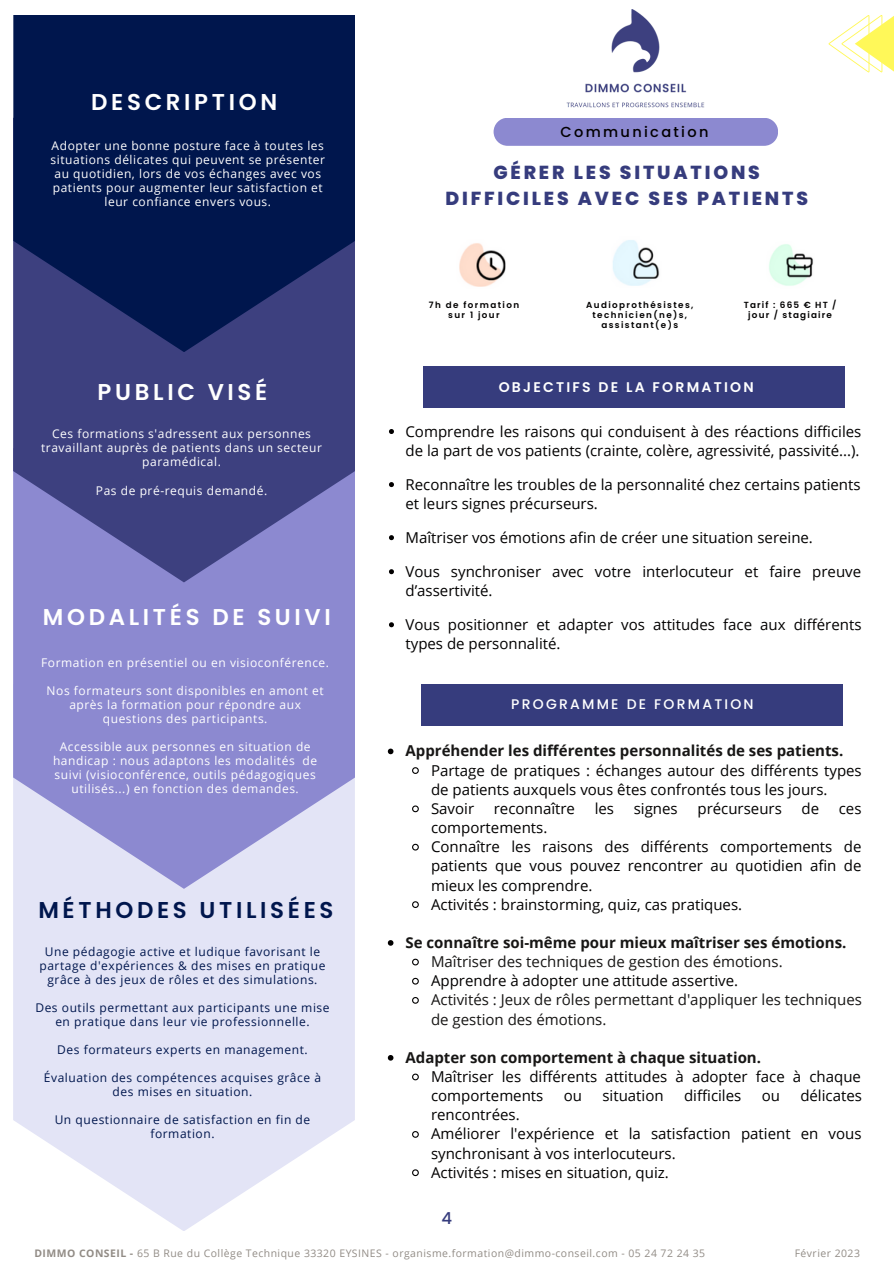
<style>
.page{position:relative;width:894px;height:1264px;background:#fff}
.page>*{position:absolute;margin:0;border:0;box-sizing:border-box;transform-origin:0 0}
.t1{font:600 22.8px "Poppins";letter-spacing:.16em;color:#fff}
.t2{font:600 22.8px "Poppins";letter-spacing:.16em;color:#00164d}
.t3{font:800 18.75px/25.8px "Poppins";letter-spacing:.15em;color:#363c7d;text-align:center}
.t4{font:500 16.5px "Poppins";color:#363c7d}
.t5{font:15px/19.2px "Open Sans";color:#020000}
.t6{font:700 15px "Open Sans";color:#171615}
.t7{font:15px/19.2px "Open Sans";color:#171615}
.t8{font:500 14.55px "Poppins";letter-spacing:.16em;color:#020000}
.t9{font:600 13.95px "Poppins";letter-spacing:.16em;color:#fff}
.t10{font:500 13.95px "Poppins";letter-spacing:.16em;color:#fff}
.t11{font:12px/14px "Open Sans";letter-spacing:.045em;color:#fff;text-align:center}
.t12{font:12px/14px "Open Sans";letter-spacing:.045em;color:#00164d;text-align:center}
.t13{font:10.5px "Open Sans";letter-spacing:.045em;color:#928c86}
.t14{font:600 8.85px/9.9px "Poppins";letter-spacing:.135em;color:#020000;text-align:center}
.t15{font:600 8.7px/10.2px "Poppins";letter-spacing:.16em;color:#020000;text-align:center}
.s1{font-weight:700}
</style>
<div class="page">
<div style="left:493px;top:118px;width:284px;height:28px;background:#8c89d0;border-radius:14px"></div>
<svg style="left:13px;top:888px;width:341px;height:342px;fill:#e3e4f6"></svg>
<svg style="left:13px;top:582px;width:341px;height:306px;background:#9b99d6"></svg>
<svg style="left:13px;top:351px;width:341px;height:231px;background:#4f5192"></svg>
<svg style="left:13px;top:15px;width:341px;height:336px;background:#091c55"></svg>
<div style="left:423px;top:366px;width:421px;height:41px;background:#363c7d"></div>
<div style="left:421px;top:684px;width:421px;height:41px;background:#363c7d"></div>
<svg style="left:389px;top:429px;width:5px;height:5px"></svg>
<svg style="left:389px;top:482px;width:5px;height:5px"></svg>
<svg style="left:389px;top:535px;width:5px;height:5px"></svg>
<svg style="left:389px;top:569px;width:5px;height:5px"></svg>
<svg style="left:389px;top:622px;width:5px;height:5px"></svg>
<svg style="left:388px;top:748px;width:5px;height:6px"></svg>
<svg style="left:412px;top:767px;width:7px;height:7px"></svg>
<svg style="left:412px;top:805px;width:7px;height:8px"></svg>
<svg style="left:412px;top:843px;width:7px;height:8px"></svg>
<svg style="left:412px;top:901px;width:7px;height:7px"></svg>
<svg style="left:388px;top:940px;width:5px;height:5px"></svg>
<svg style="left:412px;top:958px;width:7px;height:8px"></svg>
<svg style="left:412px;top:977px;width:7px;height:8px"></svg>
<svg style="left:412px;top:997px;width:7px;height:7px"></svg>
<svg style="left:388px;top:1055px;width:5px;height:5px"></svg>
<svg style="left:412px;top:1073px;width:7px;height:8px"></svg>
<svg style="left:412px;top:1131px;width:7px;height:7px"></svg>
<svg style="left:412px;top:1169px;width:7px;height:7px"></svg>
<svg style="left:828px;top:15px;width:65px;height:57px"></svg>
<img style="left:459px;top:243px;width:46px;height:44px">
<img style="left:769px;top:244px;width:44px;height:42px">
<img style="left:613px;top:240px;width:47px;height:46px">
<img style="left:566px;top:9px;width:138px;height:99px">
<h1 class="t1" style="left:91px;top:86px;width:187px">DESCRIPTION</h1>
<p class="t11" style="left:51px;top:139px;width:276px">Adopter une bonne posture face à toutes les situations délicates qui peuvent se présenter au quotidien, lors de vos échanges avec vos patients pour augmenter leur satisfaction et leur confiance envers vous.</p>
<h1 class="t1" style="left:98px;top:376px;width:171px">PUBLIC VISÉ</h1>
<p class="t11" style="left:41px;top:427px;width:282px">Ces formations s'adressent aux personnes travaillant auprès de patients dans un secteur paramédical.</p>
<p class="t11" style="left:96px;top:483px;width:173px">Pas de pré-requis demandé.</p>
<h1 class="t1" style="left:43px;top:601px;width:289px">MODALITÉS DE SUIVI</h1>
<p class="t11" style="left:41px;top:655px;width:289px">Formation en présentiel ou en visioconférence.</p>
<p class="t11" style="left:47px;top:683px;width:278px">Nos formateurs sont disponibles en amont et après la formation pour répondre aux questions des participants.</p>
<p class="t11" style="left:53px;top:739px;width:266px">Accessible aux personnes en situation de handicap : nous adaptons les modalités de suivi (visioconférence, outils pédagogiques utilisés...) en fonction des demandes.</p>
<h1 class="t2" style="left:38px;top:894px;width:296px">MÉTHODES UTILISÉES</h1>
<p class="t12" style="left:39px;top:944px;width:287px">Une pédagogie active et ludique favorisant le partage d'expériences &amp; des mises en pratique grâce à des jeux de rôles et des simulations.</p>
<p class="t12" style="left:35px;top:1000px;width:296px">Des outils permettant aux participants une mise en pratique dans leur vie professionnelle.</p>
<p class="t12" style="left:57px;top:1042px;width:252px">Des formateurs experts en management.</p>
<p class="t12" style="left:44px;top:1070px;width:278px">Évaluation des compétences acquises grâce à des mises en situation.</p>
<p class="t12" style="left:55px;top:1112px;width:257px">Un questionnaire de satisfaction en fin de formation.</p>
<p class="t8" style="left:560px;top:121px;width:149px">Communication</p>
<p class="t3" style="left:445px;top:159px;width:364px">GÉRER LES SITUATIONS<br>DIFFICILES AVEC SES PATIENTS</p>
<p class="t15" style="left:429px;top:300px;width:92px">7h de formation sur 1 jour</p>
<p class="t15" style="left:586px;top:300px;width:109px">Audioprothésistes, technicien(ne)s, assistant(e)s</p>
<p class="t14" style="left:743px;top:300px;width:94px">Tarif : 665 € HT / jour / stagiaire</p>
<p class="t9" style="left:498px;top:377px;width:256px">OBJECTIFS DE LA FORMATION</p>
<p class="t5" style="left:405px;top:421px;width:457px">Comprendre les raisons qui conduisent à des réactions difficiles de la part de vos patients (crainte, colère, agressivité, passivité...).</p>
<p class="t5" style="left:405px;top:475px;width:456px">Reconnaître les troubles de la personnalité chez certains patients et leurs signes précurseurs.</p>
<p class="t5" style="left:405px;top:527px;width:409px">Maîtriser vos émotions afin de créer une situation sereine.</p>
<p class="t5" style="left:405px;top:562px;width:457px">Vous synchroniser avec votre interlocuteur et faire preuve d’assertivité.</p>
<p class="t5" style="left:405px;top:615px;width:457px">Vous positionner et adapter vos attitudes face aux différents types de personnalité.</p>
<p class="t10" style="left:511px;top:694px;width:244px">PROGRAMME DE FORMATION</p>
<p class="t6" style="left:405px;top:740px;width:439px">Appréhender les différentes personnalités de ses patients.</p>
<p class="t5" style="left:431px;top:760px;width:432px">Partage de pratiques : échanges autour des différents types de patients auxquels vous êtes confrontés tous les jours.<br>Savoir</p>
<p class="t5" style="left:493px;top:798px;width:83px">reconnaître</p>
<p class="t5" style="left:594px;top:798px;width:21px">les</p>
<p class="t5" style="left:633px;top:798px;width:45px">signes</p>
<p class="t5" style="left:697px;top:798px;width:86px">précurseurs</p>
<p class="t5" style="left:801px;top:798px;width:19px">de</p>
<p class="t5" style="left:838px;top:798px;width:24px">ces</p>
<p class="t5" style="left:431px;top:817px;width:432px">comportements.<br>Connaître les raisons des différents comportements de patients que vous pouvez rencontrer au quotidien afin de mieux les comprendre.<br>Activités : brainstorming, quiz, cas pratiques.</p>
<p class="t6" style="left:405px;top:932px;width:442px">Se connaître soi-même pour mieux maîtriser ses émotions.</p>
<p class="t7" style="left:431px;top:951px;width:353px">Maîtriser des techniques de gestion des émotions.</p>
<p class="t5" style="left:431px;top:970px;width:308px">Apprendre à adopter une attitude assertive.</p>
<p class="t7" style="left:431px;top:990px;width:432px">Activités : Jeux de rôles permettant d'appliquer les techniques de gestion des émotions.</p>
<p class="t6" style="left:405px;top:1046px;width:357px">Adapter son comportement à chaque situation.</p>
<p class="t5" style="left:431px;top:1066px;width:431px">Maîtriser les différents attitudes à adopter face à chaque comportements</p>
<p class="t5" style="left:563px;top:1085px;width:20px">ou</p>
<p class="t5" style="left:602px;top:1085px;width:63px">situation</p>
<p class="t5" style="left:683px;top:1085px;width:59px">difficiles</p>
<p class="t5" style="left:761px;top:1085px;width:20px">ou</p>
<p class="t5" style="left:800px;top:1085px;width:63px">délicates</p>
<p class="t5" style="left:431px;top:1104px;width:432px">rencontrées.<br>Améliorer l'expérience et la satisfaction patient en vous synchronisant à vos interlocuteurs.<br>Activités : mises en situation, quiz.</p>
<p class="t4" style="left:441px;top:1206px;width:12px">4</p>
<p class="t13" style="left:34px;top:1245px;width:672px"><span class="s1">DIMMO CONSEIL -</span> 65 B Rue du Collège Technique 33320 EYSINES - organisme.formation@dimmo-conseil.com - 05 24 72 24 35</p>
<p class="t13" style="left:794px;top:1245px;width:67px">Février 2023</p>
</div>
